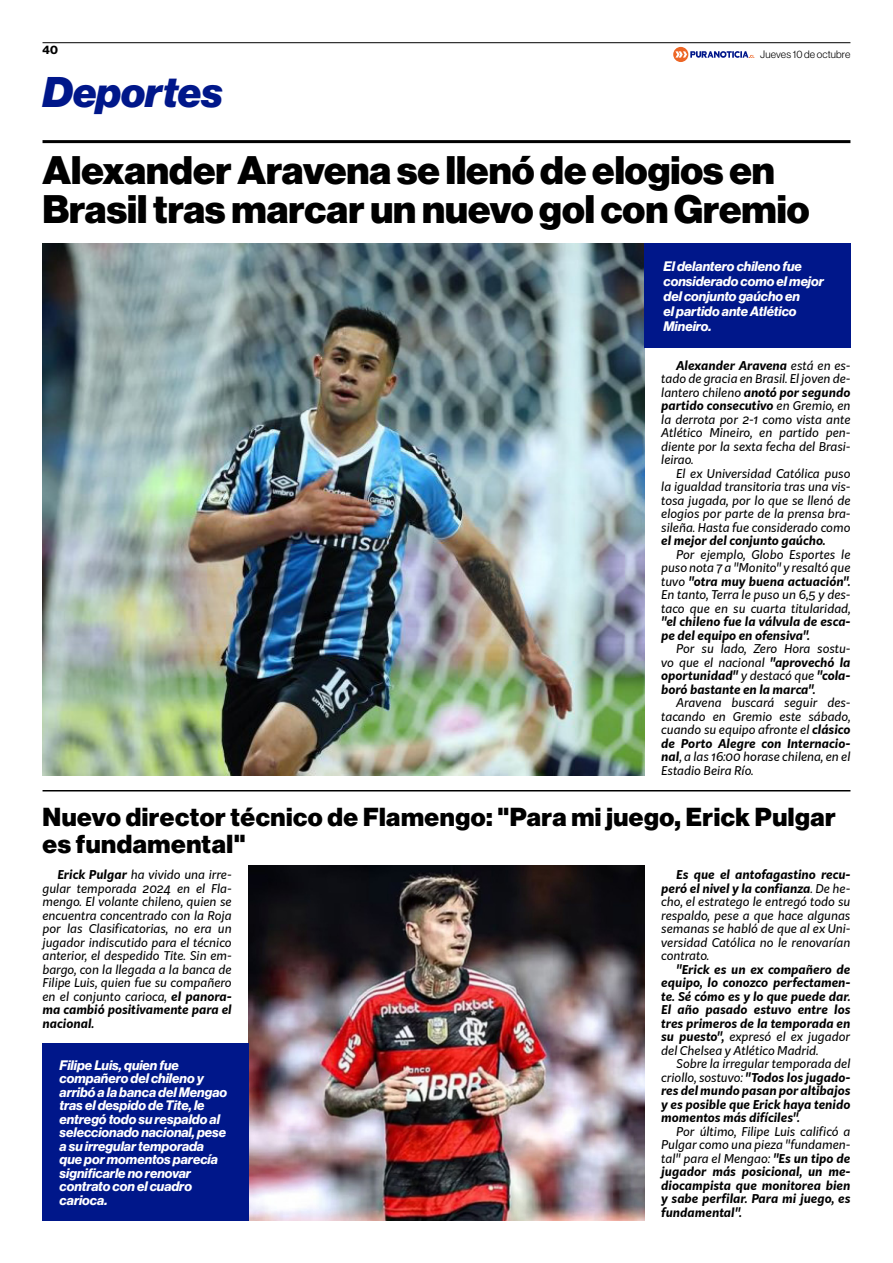
<style>
.page{position:relative;width:893px;height:1263px;background:#fff}
.page>*{position:absolute;margin:0;border:0;box-sizing:border-box;transform-origin:0 0}
.t1{font:42px "N Haas Grotesk DS Pro 96 Blk It";color:#00178a}
.t2{font:39px/39px "N Haas Grotesk DS Pro 95 Blk";color:#000}
.t3{font:25.5px/27px "N Haas Grotesk DS Pro 95 Blk";letter-spacing:.02em;color:#000}
.t4{font:13.5px/13.5px "N Haas Grotesk DS Pro 76 Bd It";color:#fff}
.t5{font:italic 12px/13.5px "Kit Sans";color:#000;text-align:justify}
.t6{font:italic 700 12px/13.5px "Kit Sans";color:#000;text-align:justify}
.t7{font:12px "N Haas Grotesk DS Pro 75 Bd";color:#000}
.t8{font:10.5px "N Haas Grotesk DS Pro 45 Lt";letter-spacing:.015em;color:#000}
.s1{font-weight:700}
.s2{font-weight:400}
</style>
<div class="page">
<hr style="left:43px;top:140px;width:807px;height:3px;background:#000">
<hr style="left:43px;top:42px;width:807px;height:1px;background:#000">
<hr style="left:43px;top:790px;width:807px;height:1px;background:#000">
<img style="left:249px;top:865px;width:395px;height:355px">
<div style="left:43px;top:1043px;width:206px;height:177px;background:#00178a"></div>
<img style="left:42px;top:243px;width:602px;height:532px">
<div style="left:644px;top:243px;width:206px;height:105px;background:#00178a"></div>
<svg style="left:673px;top:47px;width:81px;height:15px"></svg>
<p class="t7" style="left:43px;top:42px;width:17px">40</p>
<h1 class="t1" style="left:43px;top:67px;width:182px">Deportes</h1>
<p class="t8" style="left:760px;top:48px;width:92px">Jueves 10 de octubre</p>
<h2 class="t2" style="left:43px;top:151px;width:769px">Alexander Aravena se llenó de elogios en<br>Brasil tras marcar un nuevo gol con Gremio</h2>
<p class="t4" style="left:663px;top:259px;width:162px;line-height:15px">El delantero chileno fue considerado como el mejor del conjunto gaúcho en<br>el partido ante Atlético<br>Mineiro.</p>
<p class="t5" style="left:661px;top:358px;width:191px;text-indent:15px"><span class="s1">Alexander Aravena</span> está en es&shy;tado de gracia en Brasil. El joven de&shy;lantero chileno <span class="s1">anotó por segundo partido consecutivo</span> en Gremio, en la derrota por 2-1 como vista ante Atlético Mineiro, en partido pen&shy;diente por la sexta fecha del Brasi&shy;leirao.</p>
<p class="t5" style="left:661px;top:466px;width:191px;text-indent:15px">El ex Universidad Católica puso la igualdad transitoria tras una vis&shy;tosa jugada, por lo que se llenó de elogios por parte de la prensa bra&shy;sileña. Hasta fue considerado como</p>
<p class="t6" style="left:661px;top:533px;width:166px">el mejor del conjunto gaúcho.</p>
<p class="t5" style="left:661px;top:547px;width:191px;text-indent:15px">Por ejemplo, Globo Esportes le puso nota 7 a "Monito" y resaltó que tuvo <span class="s1">"otra muy buena actuación".<br></span>En tanto, Terra le puso un 6,5 y des&shy;taco que en su cuarta titularidad,</p>
<p class="t6" style="left:661px;top:614px;width:191px">"el chileno fue la válvula de esca&shy;pe del equipo en ofensiva".</p>
<p class="t6" style="left:661px;top:641px;width:191px;text-indent:15px"><span class="s2">Por su lado, Zero Hora sostu&shy;vo que el nacional</span> "aprovechó la oportunidad" <span class="s2">y destacó que</span> "cola&shy;boró bastante en la marca".</p>
<p class="t5" style="left:661px;top:695px;width:191px;text-indent:15px">Aravena buscará seguir des&shy;tacando en Gremio este sábado, cuando su equipo afronte el <span class="s1">clásico de Porto Alegre con Internacio&shy;nal</span>, a las 16:00 horase chilena, en el Estadio Beira Río.</p>
<h3 class="t3" style="left:43px;top:804px;width:795px">Nuevo director técnico de Flamengo: "Para mi juego, Erick Pulgar es fundamental"</h3>
<p class="t5" style="left:42px;top:867px;width:191px;text-indent:15px"><span class="s1">Erick Pulgar</span> ha vivido una irre&shy;gular temporada 2024 en el Fla&shy;mengo. El volante chileno, quien se encuentra concentrado con la Roja por las Clasificatorias, no era un jugador indiscutido para el técnico anterior, el despedido Tite. Sin em&shy;bargo, con la llegada a la banca de Filipe Luis, quien fue su compañero en el conjunto carioca, <span class="s1">el panora&shy;ma cambió positivamente para el nacional.</span></p>
<p class="t4" style="left:60px;top:1058px;width:169px">Filipe Luis, quien fue compañero del chileno y arribó a la banca del Mengao tras el despido de Tite, le entregó todo su respaldo al seleccionado nacional, pese a su irregular temporada que por momentos parecía significarle no renovar contrato con el cuadro carioca.</p>
<p class="t5" style="left:661px;top:867px;width:191px;text-indent:15px"><span class="s1">Es que el antofagastino recu&shy;peró el nivel y la confianza</span>. De he&shy;cho, el estratego le entregó todo su respaldo, pese a que hace algunas semanas se habló de que al ex Uni&shy;versidad Católica no le renovarían contrato.</p>
<p class="t6" style="left:661px;top:961px;width:191px;text-indent:15px">"Erick es un ex compañero de equipo, lo conozco perfectamen&shy;te. Sé cómo es y lo que puede dar.<br>El año pasado estuvo entre los tres primeros de la temporada en su puesto", <span class="s2">expresó el ex jugador del Chelsea y Atlético Madrid.</span></p>
<p class="t6" style="left:661px;top:1056px;width:191px;text-indent:15px"><span class="s2">Sobre la irregular temporada del criollo, sostuvo:</span> "Todos los jugado&shy;res del mundo pasan por altibajos y es posible que Erick haya tenido momentos más difíciles".</p>
<p class="t6" style="left:661px;top:1123px;width:191px;text-indent:15px"><span class="s2">Por último, Filipe Luis calificó a Pulgar como una pieza "fundamen&shy;tal" para el Mengao:</span> "Es un tipo de jugador más posicional, un me&shy;diocampista que monitorea bien y sabe perfilar. Para mi juego, es fundamental".</p>
</div>
